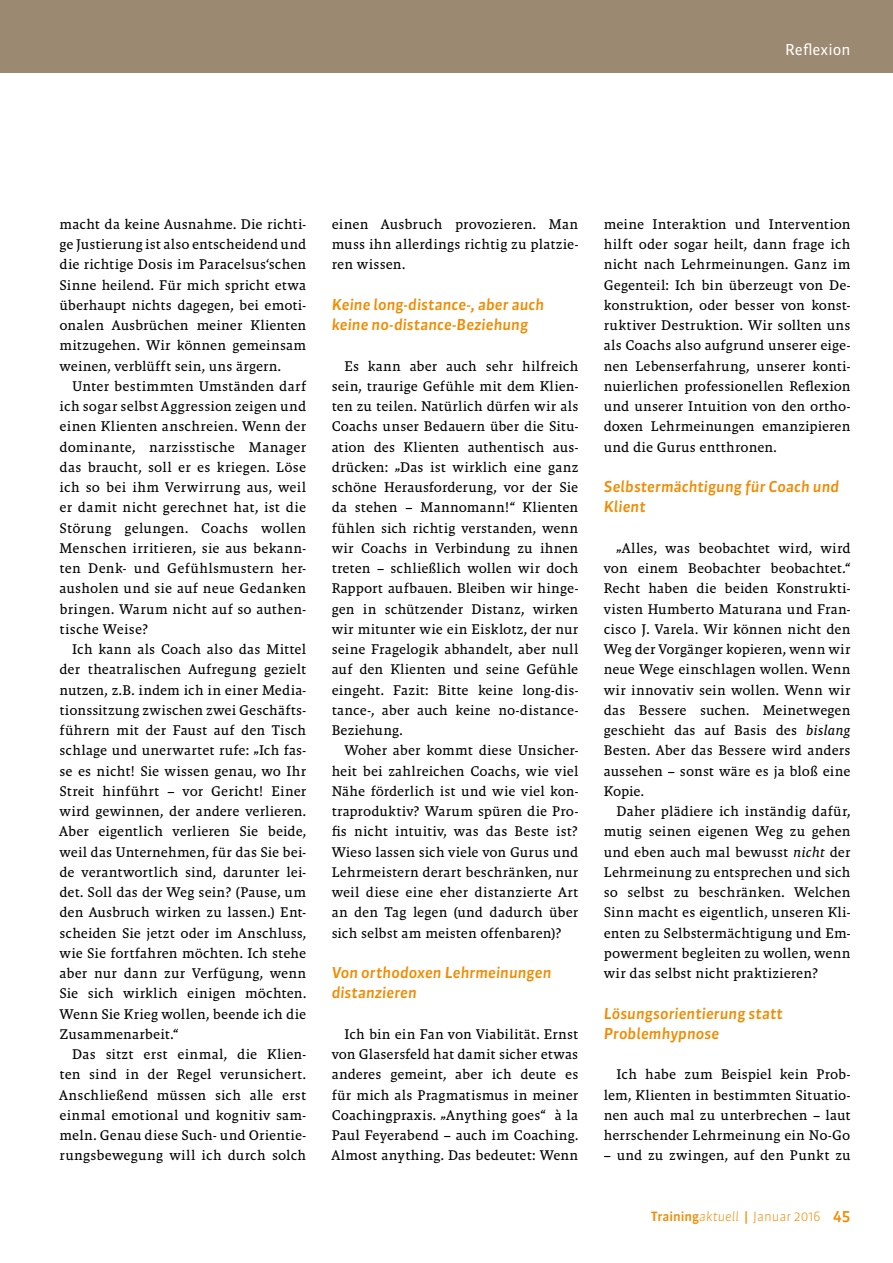
<style>
.page{position:relative;width:893px;height:1263px;background:#fff}
.page>*{position:absolute;margin:0;border:0;box-sizing:border-box;transform-origin:0 0}
.t1{font:italic 500 15px/20.2px "Sanuk OT";letter-spacing:.005em;color:#f28b00}
.t2{font:15px "Sanuk OT";color:#fff}
.t3{font:14.25px/20.2px "Malaga Reg";letter-spacing:.005em;color:#000;text-align:justify}
.t4{font:300 12.75px "Sanuk OT";color:#f28b00}
.s1{font-style:italic}
.s2{font-weight:500}
.s3{font-weight:500;font-size:15px}
</style>
<div class="page">
<div style="left:0;top:0;width:893px;height:72px;background:#9c8971"></div>
<p class="t2" style="left:785px;top:41px;width:67px">Reflexion</p>
<p class="t3" style="left:60px;top:214px;width:248px">macht da keine Ausnahme. Die richti&shy;ge Justierung ist also entscheidend und die richtige Dosis im Paracelsus‘schen Sinne heilend. Für mich spricht etwa überhaupt nichts dagegen, bei emoti&shy;onalen Ausbrüchen meiner Klienten mitzugehen. Wir können gemeinsam weinen, verblüfft sein, uns ärgern.</p>
<p class="t3" style="left:60px;top:376px;width:248px;text-indent:13px">Unter bestimmten Umständen darf ich sogar selbst Aggression zeigen und einen Klienten anschreien. Wenn der dominante, narzisstische Manager das braucht, soll er es kriegen. Löse ich so bei ihm Verwirrung aus, weil er damit nicht gerechnet hat, ist die Störung gelungen. Coachs wollen Menschen irritieren, sie aus bekann&shy;ten Denk- und Gefühlsmustern her&shy;ausholen und sie auf neue Gedanken bringen. Warum nicht auf so authen&shy;tische Weise?</p>
<p class="t3" style="left:60px;top:639px;width:248px;text-indent:13px">Ich kann als Coach also das Mittel der theatralischen Aufregung gezielt nutzen, z.B. indem ich in einer Media&shy;tionssitzung zwischen zwei Geschäfts&shy;führern mit der Faust auf den Tisch schlage und unerwartet rufe: „Ich fas&shy;se es nicht! Sie wissen genau, wo Ihr Streit hinführt – vor Gericht! Einer wird gewinnen, der andere verlieren.<br>Aber eigentlich verlieren Sie beide, weil das Unternehmen, für das Sie bei&shy;de verantwortlich sind, darunter lei&shy;det. Soll das der Weg sein? (Pause, um den Ausbruch wirken zu lassen.) Ent&shy;scheiden Sie jetzt oder im Anschluss, wie Sie fortfahren möchten. Ich stehe aber nur dann zur Verfügung, wenn Sie sich wirklich einigen möchten.<br>Wenn Sie Krieg wollen, beende ich die Zusammenarbeit.“</p>
<p class="t3" style="left:60px;top:1044px;width:248px;text-indent:13px">Das sitzt erst einmal, die Klien&shy;ten sind in der Regel verunsichert.<br>Anschließend müssen sich alle erst einmal emotional und kognitiv sam&shy;meln. Genau diese Such- und Orientie&shy;rungsbewegung will ich durch solch</p>
<p class="t3" style="left:332px;top:214px;width:248px">einen Ausbruch provozieren. Man muss ihn allerdings richtig zu platzie&shy;ren wissen.</p>
<p class="t1" style="left:332px;top:294px;width:214px">Keine long-distance-, aber auch keine no-distance-Beziehung</p>
<p class="t3" style="left:332px;top:356px;width:248px;text-indent:13px">Es kann aber auch sehr hilfreich sein, traurige Gefühle mit dem Klien&shy;ten zu teilen. Natürlich dürfen wir als Coachs unser Bedauern über die Situ&shy;ation des Klienten authentisch aus&shy;drücken: „Das ist wirklich eine ganz schöne Herausforderung, vor der Sie da stehen – Mannomann!“ Klienten fühlen sich richtig verstanden, wenn wir Coachs in Verbindung zu ihnen treten – schließlich wollen wir doch Rapport aufbauen. Bleiben wir hinge&shy;gen in schützender Distanz, wirken wir mitunter wie ein Eisklotz, der nur seine Fragelogik abhandelt, aber null auf den Klienten und seine Gefühle eingeht. Fazit: Bitte keine long-dis&shy;tance-, aber auch keine no-distance-Beziehung.</p>
<p class="t3" style="left:332px;top:740px;width:248px;text-indent:13px">Woher aber kommt diese Unsicher&shy;heit bei zahlreichen Coachs, wie viel Nähe förderlich ist und wie viel kon&shy;traproduktiv? Warum spüren die Pro&shy;fis nicht intuitiv, was das Beste ist?<br>Wieso lassen sich viele von Gurus und Lehrmeistern derart beschränken, nur weil diese eine eher distanzierte Art an den Tag legen (und dadurch über sich selbst am meisten offenbaren)?</p>
<p class="t1" style="left:332px;top:963px;width:221px">Von orthodoxen Lehrmeinungen distanzieren</p>
<p class="t3" style="left:332px;top:1024px;width:248px;text-indent:13px">Ich bin ein Fan von Viabilität. Ernst von Glasersfeld hat damit sicher etwas anderes gemeint, aber ich deute es für mich als Pragmatismus in meiner Coachingpraxis. „Anything goes“ à la Paul Feyerabend – auch im Coaching.<br>Almost anything. Das bedeutet: Wenn</p>
<p class="t3" style="left:604px;top:214px;width:248px">meine Interaktion und Intervention hilft oder sogar heilt, dann frage ich nicht nach Lehrmeinungen. Ganz im Gegenteil: Ich bin überzeugt von De&shy;konstruktion, oder besser von konst&shy;ruktiver Destruktion. Wir sollten uns als Coachs also aufgrund unserer eige&shy;nen Lebenserfahrung, unserer konti&shy;nuierlichen professionellen Reflexion und unserer Intuition von den ortho&shy;doxen Lehrmeinungen emanzipieren und die Gurus entthronen.</p>
<p class="t1" style="left:604px;top:477px;width:237px">Selbstermächtigung für Coach und<br>Klient</p>
<p class="t3" style="left:604px;top:538px;width:248px;text-indent:13px">„Alles, was beobachtet wird, wird von einem Beobachter beobachtet.“ Recht haben die beiden Konstrukti&shy;visten Humberto Maturana und Fran&shy;cisco J. Varela. Wir können nicht den Weg der Vorgänger kopieren, wenn wir neue Wege einschlagen wollen. Wenn wir innovativ sein wollen. Wenn wir das Bessere suchen. Meinetwegen geschieht das auf Basis des <span class="s1">bislang </span>Besten. Aber das Bessere wird anders aussehen – sonst wäre es ja bloß eine Kopie.</p>
<p class="t3" style="left:604px;top:801px;width:248px;text-indent:13px">Daher plädiere ich inständig dafür, mutig seinen eigenen Weg zu gehen und eben auch mal bewusst <span class="s1">nicht</span> der Lehrmeinung zu entsprechen und sich so selbst zu beschränken. Welchen Sinn macht es eigentlich, unseren Kli&shy;enten zu Selbstermächtigung und Em&shy;powerment begleiten zu wollen, wenn wir das selbst nicht praktizieren?</p>
<p class="t1" style="left:604px;top:1003px;width:181px">Lösungsorientierung statt<br>Problemhypnose</p>
<p class="t3" style="left:604px;top:1064px;width:248px;text-indent:13px">Ich habe zum Beispiel kein Prob&shy;lem, Klienten in bestimmten Situatio&shy;nen auch mal zu unterbrechen – laut herrschender Lehrmeinung ein No-Go</p>
<p class="t3" style="left:604px;top:1145px;width:248px">– und zu zwingen, auf den Punkt zu</p>
<p class="t4" style="left:651px;top:1209px;width:201px"><span class="s2">Training</span><span class="s1">aktuell</span> <span class="s2">|</span> Januar 2016 <span class="s3">45</span></p>
</div>
